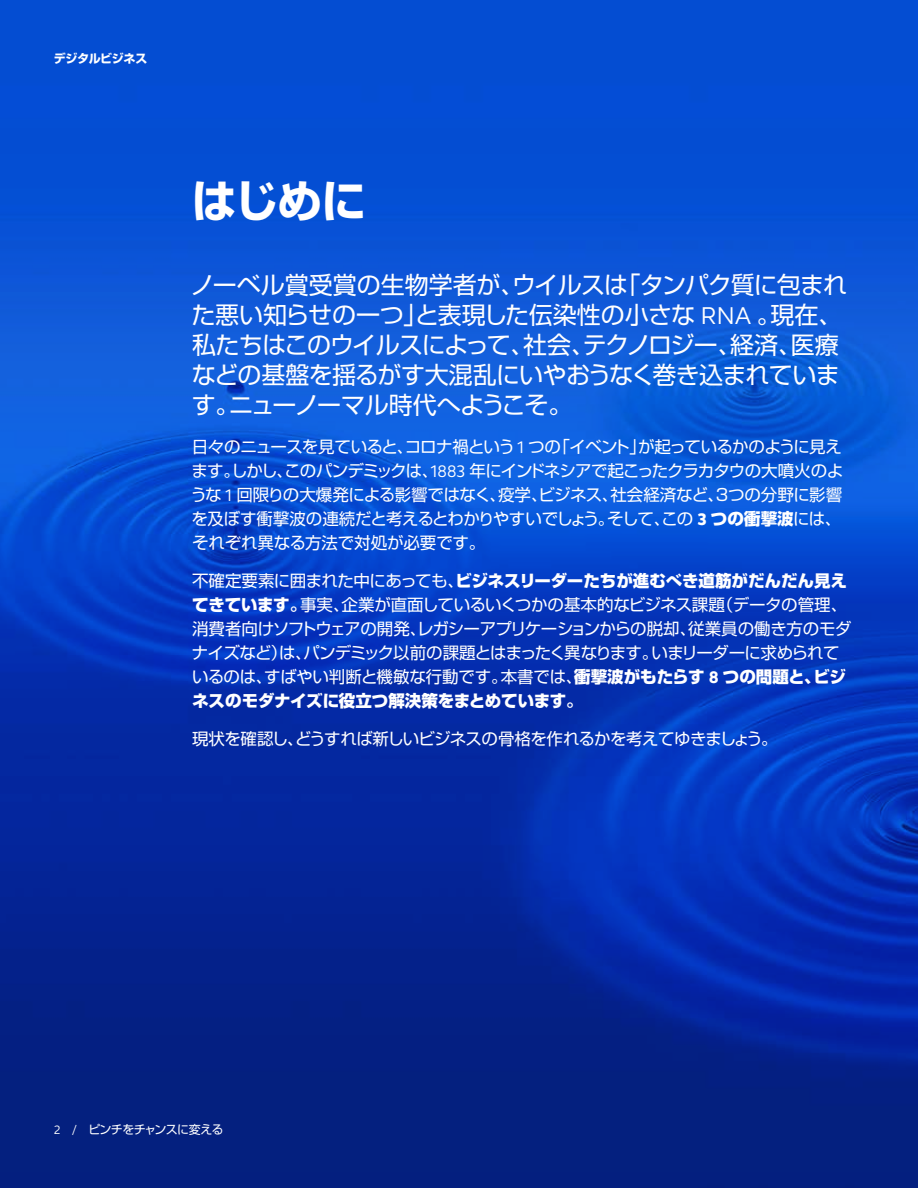
<style>
.page{position:relative;width:918px;height:1188px;background:#fff}
.page>*{position:absolute;margin:0;border:0;box-sizing:border-box;transform-origin:0 0}
.t1{font:700 45px "Shin Go Pro";color:#fff}
.t2{font:24px/30px "Shin Go Pro";letter-spacing:-.03em;color:#fff}
.t3{font:16.5px/24px "Shin Go Pro";letter-spacing:-.03em;color:#fff;text-align:justify}
.t4{font:12px "Shin Go Pro";letter-spacing:-.06em;color:#fff}
.t5{font:700 12px "Shin Go Pro";letter-spacing:-.03em;color:#fff}
.s1{font-family:"Cognizant Sans"}
.s2{font-family:"Cognizant Sans";font-weight:800}
.s3{font-weight:800}
</style>
<div class="page">
<img style="left:0;top:0;width:918px;height:1188px">
<p class="t5" style="left:54px;top:49px;width:95px">デジタルビジネス</p>
<h1 class="t1" style="left:192px;top:165px;width:176px">はじめに</h1>
<h2 class="t2" style="left:190px;top:267px;width:658px">ノーベル賞受賞の生物学者が、ウイルスは「タンパク質に包まれた悪い知らせの一つ」と表現した伝染性の小さな <span class="s1">RNA</span> 。現在、私たちはこのウイルスによって、社会、テクノロジー、経済、医療などの基盤を揺るがす大混乱にいやおうなく巻き込まれています。ニューノーマル時代へようこそ。</h2>
<p class="t3" style="left:190px;top:433px;width:654px">日々のニュースを見ていると、コロナ禍という <span class="s1">1</span> つの「イベント」が起っているかのように見えます。しかし、このパンデミックは、<span class="s1">1883</span> 年にインドネシアで起こったクラカタウの大噴火のような <span class="s1">1</span> 回限りの大爆発による影響ではなく、疫学、ビジネス、社会経済など、３つの分野に影響を及ぼす衝撃波の連続だと考えるとわかりやすいでしょう。そして、この <span class="s2">3</span> <span class="s3">つの衝撃波</span>には、それぞれ異なる方法で対処が必要です。</p>
<p class="t3" style="left:192px;top:567px;width:661px;text-align:left">不確定要素に囲まれた中にあっても、<span class="s3">ビジネスリーダーたちが進むべき道筋がだんだん見えてきています。</span>事実、企業が直面しているいくつかの基本的なビジネス課題（データの管理、消費者向けソフトウェアの開発、レガシーアプリケーションからの脱却、従業員の働き方のモダナイズなど）は、パンデミック以前の課題とはまったく異なります。いまリーダーに求められているのは、すばやい判断と機敏な行動です。本書では、<span class="s3">衝撃波がもたらす</span> <span class="s2">8</span> <span class="s3">つの問題と、ビジネスのモダナイズに役立つ解決策をまとめています。</span></p>
<p class="t3" style="left:192px;top:724px;width:587px">現状を確認し、どうすれば新しいビジネスの骨格を作れるかを考えてゆきましょう。</p>
<p class="t4" style="left:54px;top:1120px;width:171px"><span class="s1">2 /</span> ピンチをチャンスに変える</p>
</div>
